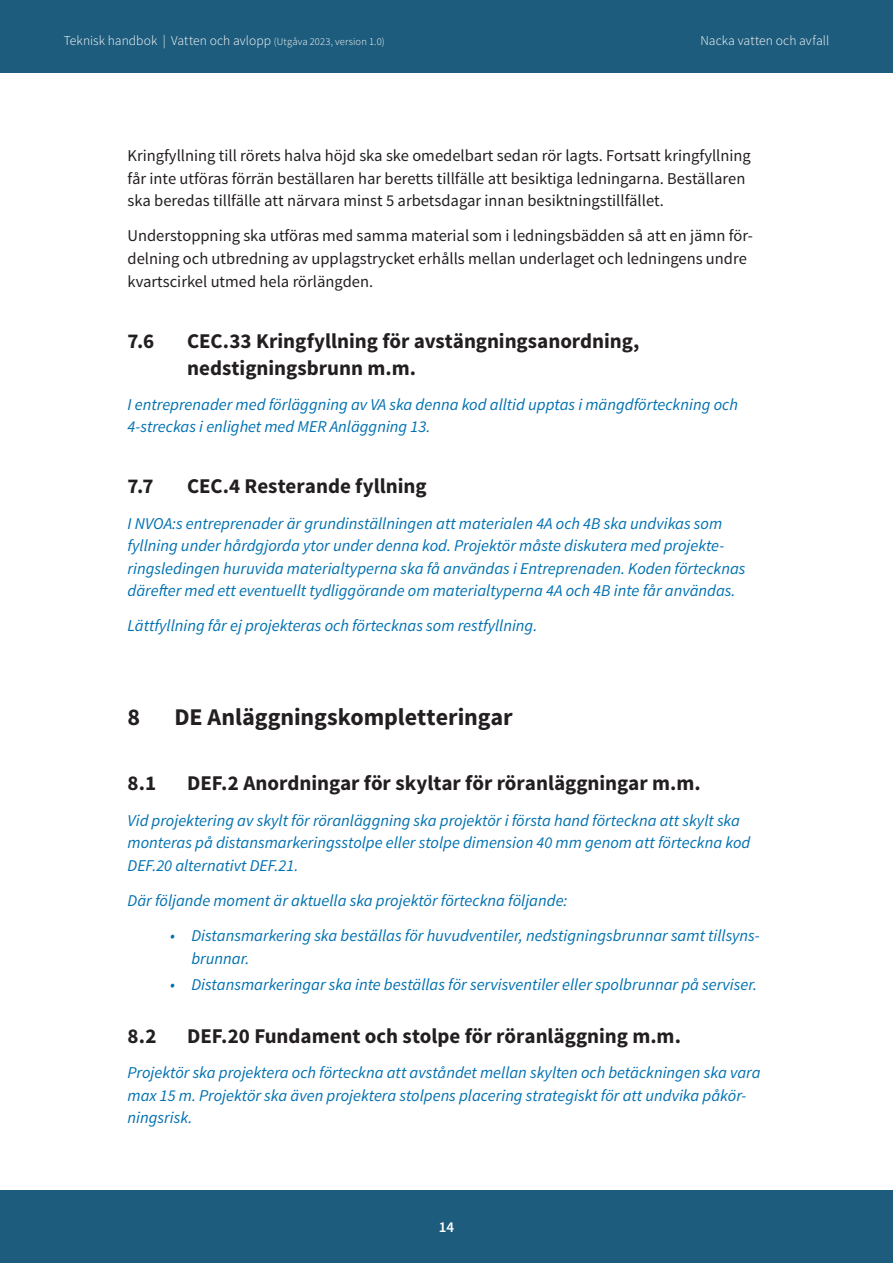
<style>
.page{position:relative;width:893px;height:1263px;background:#fff}
.page>*{position:absolute;margin:0;border:0;box-sizing:border-box;transform-origin:0 0}
.t1{font:700 24px "Source Sans Pro";letter-spacing:-.005em;color:#231f20}
.t2{font:700 21px/27px "Source Sans Pro";letter-spacing:-.005em;color:#231f20}
.t3{font:italic 16.5px/22.5px "Source Sans Pro";color:#0071b1}
.t4{font:16.5px/22.5px "Source Sans Pro";color:#231f20}
.t5{font:600 15px "Source Sans Pro";color:#fff}
.t6{font:300 13.5px "Source Sans Pro";letter-spacing:.005em;color:#fff}
.s1{font-size:10.5px}
</style>
<div class="page">
<div style="left:0;top:1191px;width:893px;height:72px;background:#1d5c7d"></div>
<div style="left:0;top:0;width:893px;height:72px;background:#1d5c7d"></div>
<p class="t6" style="left:64px;top:32px;width:322px">Teknisk handbok | Vatten och avlopp <span class="s1">(Utgåva 2023, version 1.0)</span></p>
<p class="t6" style="left:700px;top:32px;width:130px">Nacka vatten och avfall</p>
<p class="t4" style="left:128px;top:145px;width:625px">Kringfyllning till rörets halva höjd ska ske omedelbart sedan rör lagts. Fortsatt kringfyllning får inte utföras förrän beställaren har beretts tillfälle att besiktiga ledningarna. Beställaren ska beredas tillfälle att närvara minst 5 arbetsdagar innan besiktningstillfället.</p>
<p class="t4" style="left:128px;top:225px;width:627px">Understoppning ska utföras med samma material som i ledningsbädden så att en jämn för&shy;delning och utbredning av upplagstrycket erhålls mellan underlaget och ledningens undre kvartscirkel utmed hela rörlängden.</p>
<p class="t2" style="left:128px;top:328px;width:28px">7.6</p>
<p class="t2" style="left:187px;top:328px;width:454px">CEC.33 Kringfyllning för avstängningsanordning, nedstigningsbrunn m.m.</p>
<p class="t3" style="left:128px;top:393px;width:612px">I entreprenader med förläggning av VA ska denna kod alltid upptas i mängdförteckning och<br>4-streckas i enlighet med MER Anläggning 13.</p>
<p class="t2" style="left:128px;top:474px;width:28px">7.7</p>
<p class="t2" style="left:187px;top:474px;width:241px">CEC.4 Resterande fyllning</p>
<p class="t3" style="left:128px;top:512px;width:619px">I NVOA:s entreprenader är grundinställningen att materialen 4A och 4B ska undvikas som fyllning under hårdgjorda ytor under denna kod. Projektör måste diskutera med projekte&shy;ringsledingen huruvida materialtyperna ska få användas i Entreprenaden. Koden förtecknas därefter med ett eventuellt tydliggörande om materialtyperna 4A och 4B inte får användas.</p>
<p class="t3" style="left:128px;top:615px;width:411px">Lättfyllning får ej projekteras och förtecknas som restfyllning.</p>
<h1 class="t1" style="left:128px;top:702px;width:14px">8</h1>
<h1 class="t1" style="left:174px;top:702px;width:340px">DE Anläggningskompletteringar</h1>
<p class="t2" style="left:128px;top:771px;width:30px">8.1</p>
<p class="t2" style="left:187px;top:771px;width:515px">DEF.2 Anordningar för skyltar för röranläggningar m.m.</p>
<p class="t3" style="left:128px;top:809px;width:624px">Vid projektering av skylt för röranläggning ska projektör i första hand förteckna att skylt ska monteras på distansmarkeringsstolpe eller stolpe dimension 40 mm genom att förteckna kod<br>DEF.20 alternativt DEF.21.</p>
<p class="t3" style="left:128px;top:889px;width:441px">Där följande moment är aktuella ska projektör förteckna följande:</p>
<p class="t3" style="left:191px;top:924px;width:570px;text-indent:-21px">• Distansmarkering ska beställas för huvudventiler, nedstigningsbrunnar samt tillsyns&shy;brunnar.</p>
<p class="t3" style="left:170px;top:974px;width:589px">• Distansmarkeringar ska inte beställas för servisventiler eller spolbrunnar på serviser.</p>
<p class="t2" style="left:128px;top:1023px;width:30px">8.2</p>
<p class="t2" style="left:187px;top:1023px;width:495px">DEF.20 Fundament och stolpe för röranläggning m.m.</p>
<p class="t3" style="left:128px;top:1061px;width:634px">Projektör ska projektera och förteckna att avståndet mellan skylten och betäckningen ska vara max 15 m. Projektör ska även projektera stolpens placering strategiskt för att undvika påkör&shy;ningsrisk.</p>
<p class="t5" style="left:439px;top:1218px;width:17px">14</p>
</div>
